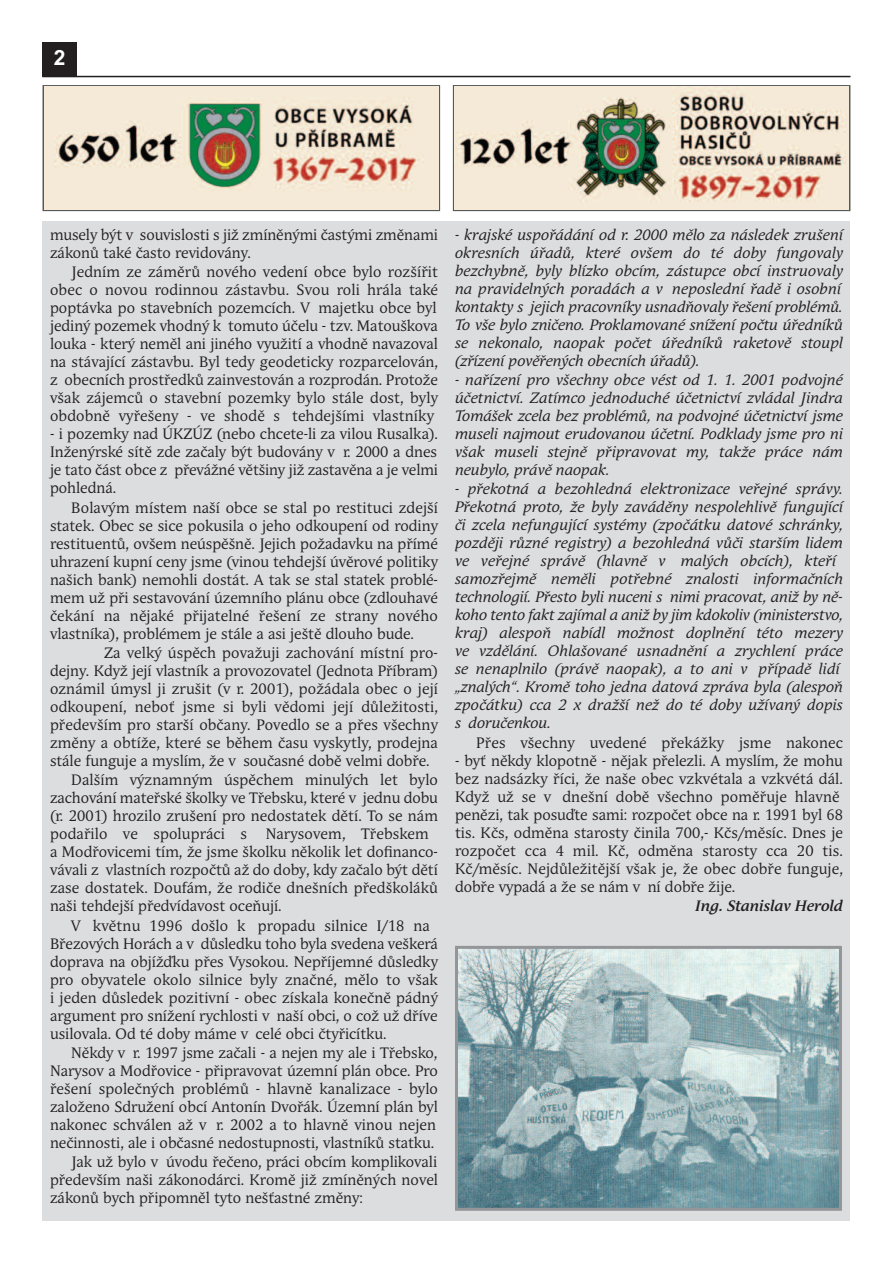
<style>
.page{position:relative;width:893px;height:1263px;background:#fff}
.page>*{position:absolute;margin:0;border:0;box-sizing:border-box;transform-origin:0 0}
.t1{font:700 21px "Arial";color:#fff}
.t2{font:15px/18px "Andulka Book Pro";color:#231f20}
.t3{font:italic 15px/18px "Andulka Book Pro";letter-spacing:.01em;color:#231f20}
.t4{font:italic 700 15px "Andulka Book Pro";color:#231f20}
</style>
<div class="page">
<div style="left:43px;top:43px;width:34px;height:34px;background:#231f20"></div>
<hr style="left:43px;top:76px;width:807px;height:1px;background:#231f20">
<div style="left:43px;top:221px;width:807px;height:999px;background:#dcdddf"></div>
<div style="left:43px;top:85px;width:397px;height:126px;border:2px solid #57585a"></div>
<img style="left:44px;top:87px;width:395px;height:123px">
<div style="left:453px;top:85px;width:397px;height:126px;border:2px solid #57585a"></div>
<img style="left:454px;top:87px;width:395px;height:123px">
<img style="left:459px;top:950px;width:379px;height:257px">
<div style="left:455px;top:946px;width:387px;height:265px;border:3px solid #939598"></div>
<h1 class="t1" style="left:54px;top:45px;width:13px">2</h1>
<p class="t2" style="left:50px;top:227px;width:389px">musely být v souvislosti s již zmíněnými častými změnami zákonů také často revidovány.</p>
<p class="t2" style="left:50px;top:265px;width:389px;text-align:justify;text-indent:21px">Jedním ze záměrů nového vedení obce bylo rozšířit obec o novou rodinnou zástavbu. Svou roli hrála také poptávka po stavebních pozemcích. V majetku obce byl jediný pozemek vhodný k tomuto účelu - tzv. Matouškova louka - který neměl ani jiného využití a vhodně navazoval na stávající zástavbu. Byl tedy geodeticky rozparcelován, z obecních prostředků zainvestován a rozprodán. Protože však zájemců o stavební pozemky bylo stále dost, byly obdobně vyřešeny - ve shodě s tehdejšími vlastníky</p>
<p class="t2" style="left:50px;top:427px;width:389px;text-align:justify">- i pozemky nad ÚKZÚZ (nebo chcete-li za vilou Rusalka).<br>Inženýrské sítě zde začaly být budovány v r. 2000 a dnes je tato část obce z převážné většiny již zastavěna a je velmi pohledná.</p>
<p class="t2" style="left:50px;top:500px;width:389px;text-align:justify;text-indent:21px">Bolavým místem naší obce se stal po restituci zdejší statek. Obec se sice pokusila o jeho odkoupení od rodiny restituentů, ovšem neúspěšně. Jejich požadavku na přímé uhrazení kupní ceny jsme (vinou tehdejší úvěrové politiky našich bank) nemohli dostát. A tak se stal statek problé&shy;mem už při sestavování územního plánu obce (zdlouhavé čekání na nějaké přijatelné řešení ze strany nového vlastníka), problémem je stále a asi ještě dlouho bude.</p>
<p class="t2" style="left:104px;top:645px;width:335px">Za velký úspěch považuji zachování místní pro-</p>
<p class="t2" style="left:50px;top:663px;width:389px">dejny. Když její vlastník a provozovatel (Jednota Příbram)</p>
<p class="t2" style="left:50px;top:681px;width:389px">oznámil úmysl ji zrušit (v r. 2001), požádala obec o její</p>
<p class="t2" style="left:50px;top:699px;width:389px">odkoupení, neboť jsme si byli vědomi její důležitosti,</p>
<p class="t2" style="left:50px;top:717px;width:389px">především pro starší občany. Povedlo se a přes všechny</p>
<p class="t2" style="left:50px;top:735px;width:389px">změny a obtíže, které se během času vyskytly, prodejna</p>
<p class="t2" style="left:50px;top:753px;width:381px">stále funguje a myslím, že v současné době velmi dobře.</p>
<p class="t2" style="left:71px;top:773px;width:368px">Dalším významným úspěchem minulých let bylo</p>
<p class="t2" style="left:50px;top:791px;width:389px">zachování mateřské školky ve Třebsku, které v jednu dobu</p>
<p class="t2" style="left:50px;top:809px;width:389px">(r. 2001) hrozilo zrušení pro nedostatek dětí. To se nám</p>
<p class="t2" style="left:50px;top:827px;width:198px">podařilo ve spolupráci s</p>
<p class="t2" style="left:50px;top:827px;width:389px;text-indent:216px">Narysovem, Třebskem a Modřovicemi tím, že jsme školku několik let dofinanco&shy;vávali z vlastních rozpočtů až do doby, kdy začalo být dětí zase dostatek. Doufám, že rodiče dnešních předškoláků naši tehdejší předvídavost oceňují.</p>
<p class="t2" style="left:50px;top:918px;width:389px;text-indent:21px">V květnu 1996 došlo k propadu silnice I/18 na Březových Horách a v důsledku toho byla svedena veškerá doprava na objížďku přes Vysokou. Nepříjemné důsledky pro obyvatele okolo silnice byly značné, mělo to však i jeden důsledek pozitivní - obec získala konečně pádný argument pro snížení rychlosti v naší obci, o což už dříve usilovala. Od té doby máme v celé obci čtyřicítku.</p>
<p class="t2" style="left:71px;top:1045px;width:367px">Někdy v r. 1997 jsme začali - a nejen my ale i Třebsko,</p>
<p class="t2" style="left:50px;top:1063px;width:389px">Narysov a Modřovice - připravovat územní plán obce. Pro</p>
<p class="t2" style="left:50px;top:1081px;width:389px">řešení společných problémů - hlavně kanalizace - bylo</p>
<p class="t2" style="left:50px;top:1099px;width:389px">založeno Sdružení obcí Antonín Dvořák. Územní plán byl</p>
<p class="t2" style="left:50px;top:1117px;width:388px">nakonec schválen až v r. 2002 a to hlavně vinou nejen</p>
<p class="t2" style="left:50px;top:1135px;width:386px">nečinnosti, ale i občasné nedostupnosti, vlastníků statku.</p>
<p class="t2" style="left:71px;top:1154px;width:367px">Jak už bylo v úvodu řečeno, práci obcím komplikovali</p>
<p class="t2" style="left:50px;top:1172px;width:389px">především naši zákonodárci. Kromě již zmíněných novel</p>
<p class="t2" style="left:50px;top:1190px;width:314px">zákonů bych připomněl tyto nešťastné změny:</p>
<p class="t3" style="left:455px;top:227px;width:389px">- krajské uspořádání od r. 2000 mělo za následek zrušení okresních úřadů, které ovšem do té doby fungovaly bezchybně, byly blízko obcím, zástupce obcí instruovaly na pravidelných poradách a v neposlední řadě i osobní kontakty s jejich pracovníky usnadňovaly řešení problémů.<br>To vše bylo zničeno. Proklamované snížení počtu úředníků se nekonalo, naopak počet úředníků raketově stoupl (zřízení pověřených obecních úřadů).</p>
<p class="t3" style="left:455px;top:373px;width:389px;text-align:justify">- nařízení pro všechny obce vést od 1. 1. 2001 podvojné účetnictví. Zatímco jednoduché účetnictví zvládal Jindra Tomášek zcela bez problémů, na podvojné účetnictví jsme museli najmout erudovanou účetní. Podklady jsme pro ni však museli stejně připravovat my, takže práce nám neubylo, právě naopak.</p>
<p class="t3" style="left:455px;top:482px;width:389px">- překotná a bezohledná elektronizace veřejné správy.<br>Překotná proto, že byly zaváděny nespolehlivě fungující či zcela nefungující systémy (zpočátku datové schránky, později různé registry) a bezohledná vůči starším lidem ve veřejné správě (hlavně v malých obcích), kteří samozřejmě neměli potřebné znalosti informačních technologií. Přesto byli nuceni s nimi pracovat, aniž by ně&shy;koho tento fakt zajímal a aniž by jim kdokoliv (ministerstvo, kraj) alespoň nabídl možnost doplnění této mezery ve vzdělání. Ohlašované usnadnění a zrychlení práce se nenaplnilo (právě naopak), a to ani v případě lidí „znalých“. Kromě toho jedna datová zpráva byla (alespoň zpočátku) cca 2 x dražší než do té doby užívaný dopis s doručenkou.</p>
<p class="t2" style="left:476px;top:735px;width:368px">Přes všechny uvedené překážky jsme nakonec</p>
<p class="t2" style="left:455px;top:753px;width:389px">- byť někdy klopotně - nějak přelezli. A myslím, že mohu bez nadsázky říci, že naše obec vzkvétala a vzkvétá dál.<br>Když už se v dnešní době všechno poměřuje hlavně penězi, tak posuďte sami: rozpočet obce na r. 1991 byl 68 tis. Kčs, odměna starosty činila 700,- Kčs/měsíc. Dnes je rozpočet cca 4 mil. Kč, odměna starosty cca 20 tis.<br>Kč/měsíc. Nejdůležitější však je, že obec dobře funguje, dobře vypadá a že se nám v ní dobře žije.</p>
<p class="t4" style="left:695px;top:900px;width:149px">Ing. Stanislav Herold</p>
</div>
